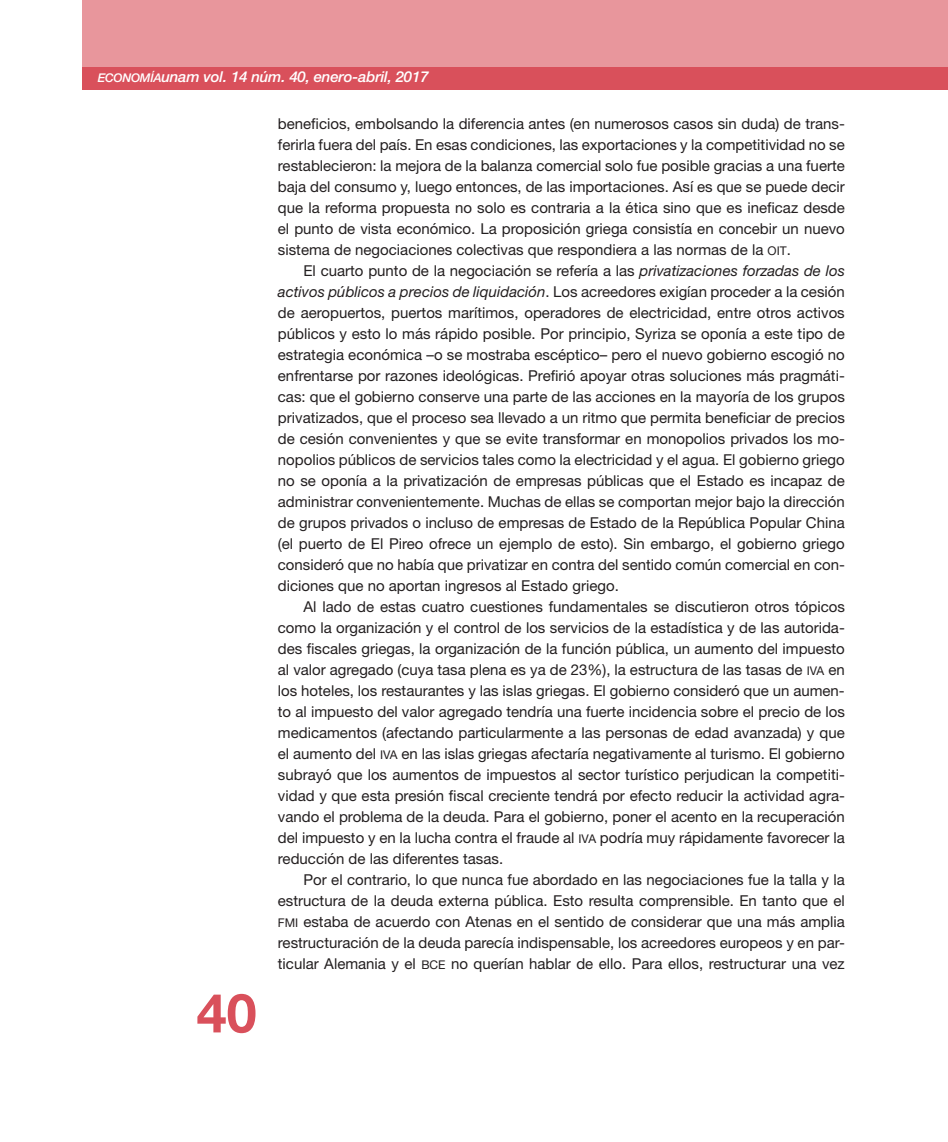
<style>
.page{position:relative;width:948px;height:1142px;background:#fff}
.page>*{position:absolute;margin:0;border:0;box-sizing:border-box;transform-origin:0 0}
.t1{font:700 54px "Helvetica Neue LT Std";color:#d9505b}
.t2{font:15px/21px "Helvetica Neue LT Std";color:#231f20;text-align:justify}
.t3{font:italic 500 15px "Helvetica Neue LT Std";letter-spacing:-.01em;color:#fff}
.s1{font-family:"Helvetica Neue LT Std Md It SC800";font-weight:400;font-style:normal;font-size:12px}
.s2{font-family:"Helvetica Neue LT Std Roman SC800";font-size:12px}
.s3{font-style:italic}
</style>
<div class="page">
<div style="left:82px;top:0;width:865px;height:67px;background:#e8969c"></div>
<div style="left:82px;top:67px;width:865px;height:22px;background:#d9505b"></div>
<p class="t3" style="left:98px;top:67px;width:332px"><span class="s1">ECONOMÍA</span>unam vol. 14 núm. 40, enero-abril, 2017</p>
<p class="t2" style="left:278px;top:113px;width:568px">beneficios, embolsando la diferencia antes (en numerosos casos sin duda) de trans&shy;ferirla fuera del país. En esas condiciones, las exportaciones y la competitividad no se restablecieron: la mejora de la balanza comercial solo fue posible gracias a una fuerte baja del consumo y, luego entonces, de las importaciones. Así es que se puede decir que la reforma propuesta no solo es contraria a la ética sino que es ineficaz desde el punto de vista económico. La proposición griega consistía en concebir un nuevo sistema de negociaciones colectivas que respondiera a las normas de la <span class="s2">OIT</span>.</p>
<p class="t2" style="left:278px;top:260px;width:568px;text-indent:26px">El cuarto punto de la negociación se refería a las <span class="s3">privatizaciones forzadas de los activos públicos a precios de liquidación</span>. Los acreedores exigían proceder a la cesión de aeropuertos, puertos marítimos, operadores de electricidad, entre otros activos públicos y esto lo más rápido posible. Por principio, Syriza se oponía a este tipo de estrategia económica –o se mostraba escéptico– pero el nuevo gobierno escogió no enfrentarse por razones ideológicas. Prefirió apoyar otras soluciones más pragmáti&shy;cas: que el gobierno conserve una parte de las acciones en la mayoría de los grupos privatizados, que el proceso sea llevado a un ritmo que permita beneficiar de precios de cesión convenientes y que se evite transformar en monopolios privados los mo&shy;nopolios públicos de servicios tales como la electricidad y el agua. El gobierno griego no se oponía a la privatización de empresas públicas que el Estado es incapaz de administrar convenientemente. Muchas de ellas se comportan mejor bajo la dirección de grupos privados o incluso de empresas de Estado de la República Popular China (el puerto de El Pireo ofrece un ejemplo de esto). Sin embargo, el gobierno griego consideró que no había que privatizar en contra del sentido común comercial en con&shy;diciones que no aportan ingresos al Estado griego.</p>
<p class="t2" style="left:278px;top:596px;width:568px;text-indent:26px">Al lado de estas cuatro cuestiones fundamentales se discutieron otros tópicos como la organización y el control de los servicios de la estadística y de las autorida&shy;des fiscales griegas, la organización de la función pública, un aumento del impuesto al valor agregado (cuya tasa plena es ya de 23%), la estructura de las tasas de <span class="s2">IVA</span> en los hoteles, los restaurantes y las islas griegas. El gobierno consideró que un aumen&shy;to al impuesto del valor agregado tendría una fuerte incidencia sobre el precio de los medicamentos (afectando particularmente a las personas de edad avanzada) y que el aumento del <span class="s2">IVA</span> en las islas griegas afectaría negativamente al turismo. El gobierno subrayó que los aumentos de impuestos al sector turístico perjudican la competiti&shy;vidad y que esta presión fiscal creciente tendrá por efecto reducir la actividad agra&shy;vando el problema de la deuda. Para el gobierno, poner el acento en la recuperación del impuesto y en la lucha contra el fraude al <span class="s2">IVA</span> podría muy rápidamente favorecer la reducción de las diferentes tasas.</p>
<p class="t2" style="left:278px;top:869px;width:568px;text-indent:26px">Por el contrario, lo que nunca fue abordado en las negociaciones fue la talla y la estructura de la deuda externa pública. Esto resulta comprensible. En tanto que el <span class="s2">FMI</span> estaba de acuerdo con Atenas en el sentido de considerar que una más amplia restructuración de la deuda parecía indispensable, los acreedores europeos y en par&shy;ticular Alemania y el <span class="s2">BCE</span> no querían hablar de ello. Para ellos, restructurar una vez</p>
<h1 class="t1" style="left:196px;top:979px;width:62px">40</h1>
</div>
